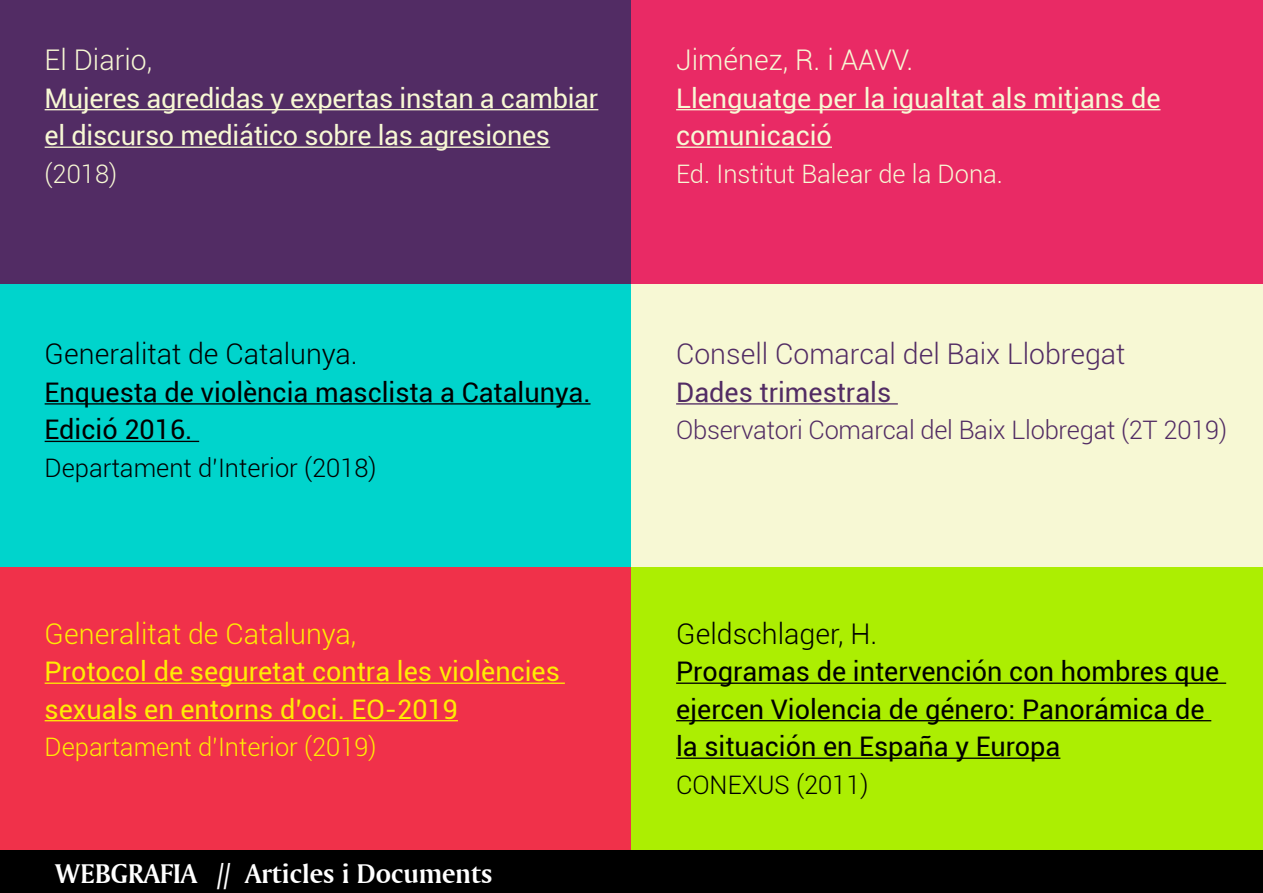
<style>
.page{position:relative;width:1263px;height:893px;background:#fff}
.page>*{position:absolute;margin:0;border:0;box-sizing:border-box;transform-origin:0 0}
.t1{font:300 28.5px "Roboto";color:#000}
.t2{font:300 28.5px "Roboto";color:#522c64}
.t3{font:28.5px "Amerigo BT Bold A";color:#fff}
.t4{font:300 28.5px "Roboto";color:#f7f8d4}
.t5{font:300 28.5px "Roboto";color:#ffec04}
.t6{font:27px/37.5px "Roboto";color:#000}
.t7{font:27px/37.5px "Roboto";letter-spacing:-.01em;color:#f7f8d4}
.t8{font:27px/37.5px "Roboto";color:#ffec04}
.t9{font:27px "Roboto";color:#522c64}
.t10{font:300 25.5px "Roboto";letter-spacing:-.01em;color:#522c64}
.t11{font:300 25.5px "Roboto";color:#000}
.t12{font:300 25.5px "Roboto";color:#f7f8d4}
.t13{font:300 25.5px "Roboto";color:#ffec04}
</style>
<div class="page">
<div style="left:0;top:283px;width:631px;height:284px;background:#00d4cc"></div>
<div style="left:0;top:567px;width:631px;height:283px;background:#f0314a"></div>
<div style="left:631px;top:283px;width:632px;height:284px;background:#f7f8d4"></div>
<div style="left:631px;top:567px;width:632px;height:283px;background:#acee02"></div>
<div style="left:0;top:0;width:631px;height:284px;background:#522c64"></div>
<div style="left:631px;top:0;width:632px;height:284px;background:#e92a65"></div>
<div style="left:0;top:850px;width:1263px;height:43px;background:#000"></div>
<hr style="left:45px;top:682px;width:520px;height:2px;background:#ffec04">
<hr style="left:45px;top:720px;width:413px;height:1px;background:#ffec04">
<hr style="left:676px;top:109px;width:484px;height:1px;background:#f7f8d4">
<hr style="left:676px;top:147px;width:156px;height:1px;background:#f7f8d4">
<hr style="left:45px;top:109px;width:553px;height:1px;background:#f7f8d4">
<hr style="left:45px;top:147px;width:505px;height:1px;background:#f7f8d4">
<hr style="left:676px;top:403px;width:222px;height:2px;background:#522c64">
<hr style="left:676px;top:682px;width:550px;height:2px;background:#000">
<hr style="left:676px;top:720px;width:535px;height:1px;background:#000">
<hr style="left:676px;top:757px;width:384px;height:2px;background:#000">
<hr style="left:45px;top:403px;width:546px;height:2px;background:#000">
<hr style="left:45px;top:441px;width:154px;height:1px;background:#000">
<p class="t4" style="left:45px;top:40px;width:109px">El Diario,</p>
<p class="t7" style="left:45px;top:78px;width:555px">Mujeres agredidas y expertas instan a cambiar el discurso mediático sobre las agresiones</p>
<p class="t12" style="left:45px;top:156px;width:74px">(2018)</p>
<p class="t1" style="left:45px;top:335px;width:315px">Generalitat de Catalunya.</p>
<p class="t6" style="left:45px;top:373px;width:547px">Enquesta de violència masclista a Catalunya.<br>Edició 2016.</p>
<p class="t11" style="left:45px;top:450px;width:334px">Departament d’Interior (2018)</p>
<p class="t5" style="left:45px;top:614px;width:313px">Generalitat de Catalunya,</p>
<p class="t8" style="left:45px;top:652px;width:517px">Protocol de seguretat contra les violències sexuals en entorns d’oci. EO-2019</p>
<p class="t13" style="left:45px;top:729px;width:334px">Departament d’Interior (2019)</p>
<p class="t3" style="left:55px;top:856px;width:439px">WEBGRAFIA // Articles i Documents</p>
<p class="t4" style="left:676px;top:40px;width:238px">Jiménez, R. i AAVV.</p>
<p class="t7" style="left:676px;top:78px;width:486px">Llenguatge per la igualtat als mitjans de comunicació</p>
<p class="t12" style="left:676px;top:156px;width:328px">Ed. Institut Balear de la Dona.</p>
<p class="t2" style="left:676px;top:335px;width:451px">Consell Comarcal del Baix Llobregat</p>
<p class="t9" style="left:676px;top:373px;width:216px">Dades trimestrals</p>
<p class="t10" style="left:676px;top:413px;width:552px">Observatori Comarcal del Baix Llobregat (2T 2019)</p>
<p class="t1" style="left:676px;top:614px;width:203px">Geldschlager, H.</p>
<p class="t6" style="left:676px;top:652px;width:545px">Programas de intervención con hombres que ejercen Violencia de género: Panorámica de la situación en España y Europa</p>
<p class="t11" style="left:676px;top:767px;width:194px">CONEXUS (2011)</p>
</div>
